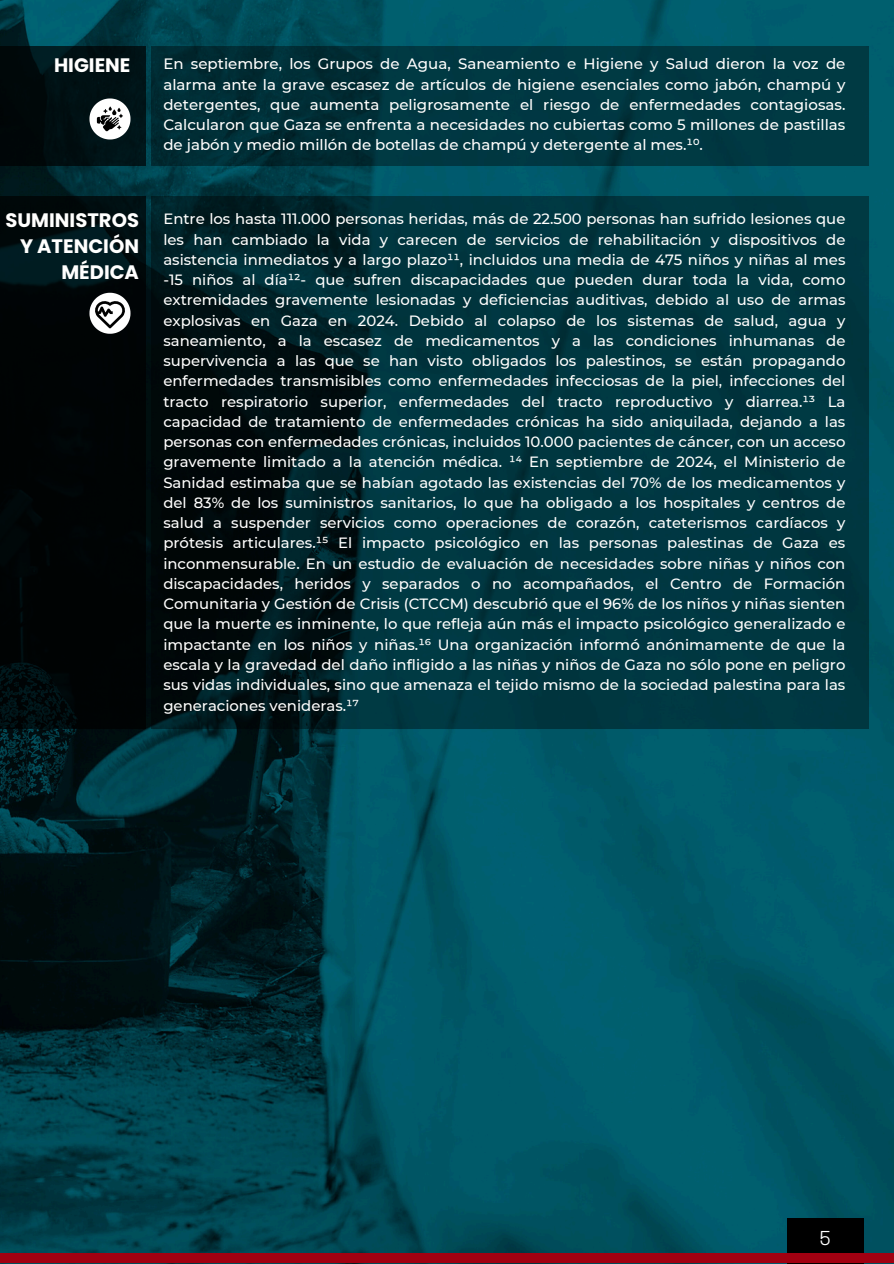
<style>
.page{position:relative;width:894px;height:1264px;background:#fff}
.page>*{position:absolute;margin:0;border:0;box-sizing:border-box;transform-origin:0 0}
.t1{font:700 19.5px/25.8px "Poppins";color:#fffffe;text-align:right}
.t2{font:18px "Cooper Hewitt";color:#fff}
.t3{font:500 15px/20.2px "Montserrat";color:#fffffe;text-align:justify}
.t4{font:500 14.85px/20.2px "Montserrat";color:#fffffe;text-align:justify}
</style>
<div class="page">
<img style="left:0;top:0;width:892px;height:1253px">
<div style="left:151px;top:46px;width:717px;height:120px;background:linear-gradient(to right,#002c34,#003d47)"></div>
<svg style="left:151px;top:196px;width:717px;height:533px;background:#002c34"></svg>
<div style="left:0;top:46px;width:145px;height:120px;background:#000f11"></div>
<div style="left:0;top:196px;width:145px;height:533px;background:#000"></div>
<div style="left:786px;top:1218px;width:77px;height:45px;background:#000"></div>
<div style="left:0;top:1253px;width:893px;height:10px;background:#a20011"></div>
<svg style="left:89px;top:98px;width:41px;height:41px"></svg>
<svg style="left:89px;top:293px;width:41px;height:41px"></svg>
<h1 class="t1" style="left:54px;top:53px;width:78px">HIGIENE</h1>
<h1 class="t1" style="left:6px;top:207px;width:135px">SUMINISTROS<br>Y ATENCIÓN<br>MÉDICA</h1>
<p class="t3" style="left:163px;top:54px;width:683px">En septiembre, los Grupos de Agua, Saneamiento e Higiene y Salud dieron la voz de alarma ante la grave escasez de artículos de higiene esenciales como jabón, champú y detergentes, que aumenta peligrosamente el riesgo de enfermedades contagiosas.<br>Calcularon que Gaza se enfrenta a necesidades no cubiertas como 5 millones de pastillas de jabón y medio millón de botellas de champú y detergente al mes.¹⁰.</p>
<p class="t4" style="left:163px;top:209px;width:683px">Entre los hasta 111.000 personas heridas, más de 22.500 personas han sufrido lesiones que les han cambiado la vida y carecen de servicios de rehabilitación y dispositivos de asistencia inmediatos y a largo plazo¹¹, incluidos una media de 475 niños y niñas al mes -15 niños al día¹²- que sufren discapacidades que pueden durar toda la vida, como extremidades gravemente lesionadas y deficiencias auditivas, debido al uso de armas explosivas en Gaza en 2024. Debido al colapso de los sistemas de salud, agua y saneamiento, a la escasez de medicamentos y a las condiciones inhumanas de supervivencia a las que se han visto obligados los palestinos, se están propagando enfermedades transmisibles como enfermedades infecciosas de la piel, infecciones del tracto respiratorio superior, enfermedades del tracto reproductivo y diarrea.¹³ La capacidad de tratamiento de enfermedades crónicas ha sido aniquilada, dejando a las personas con enfermedades crónicas, incluidos 10.000 pacientes de cáncer, con un acceso gravemente limitado a la atención médica. ¹⁴ En septiembre de 2024, el Ministerio de Sanidad estimaba que se habían agotado las existencias del 70% de los medicamentos y del 83% de los suministros sanitarios, lo que ha obligado a los hospitales y centros de salud a suspender servicios como operaciones de corazón, cateterismos cardíacos y prótesis articulares.¹⁵ El impacto psicológico en las personas palestinas de Gaza es inconmensurable. En un estudio de evaluación de necesidades sobre niñas y niños con discapacidades, heridos y separados o no acompañados, el Centro de Formación Comunitaria y Gestión de Crisis (CTCCM) descubrió que el 96% de los niños y niñas sienten que la muerte es inminente, lo que refleja aún más el impacto psicológico generalizado e impactante en los niños y niñas.¹⁶ Una organización informó anónimamente de que la escala y la gravedad del daño infligido a las niñas y niños de Gaza no sólo pone en peligro sus vidas individuales, sino que amenaza el tejido mismo de la sociedad palestina para las generaciones venideras.¹⁷</p>
<p class="t2" style="left:819px;top:1231px;width:12px">5</p>
</div>
